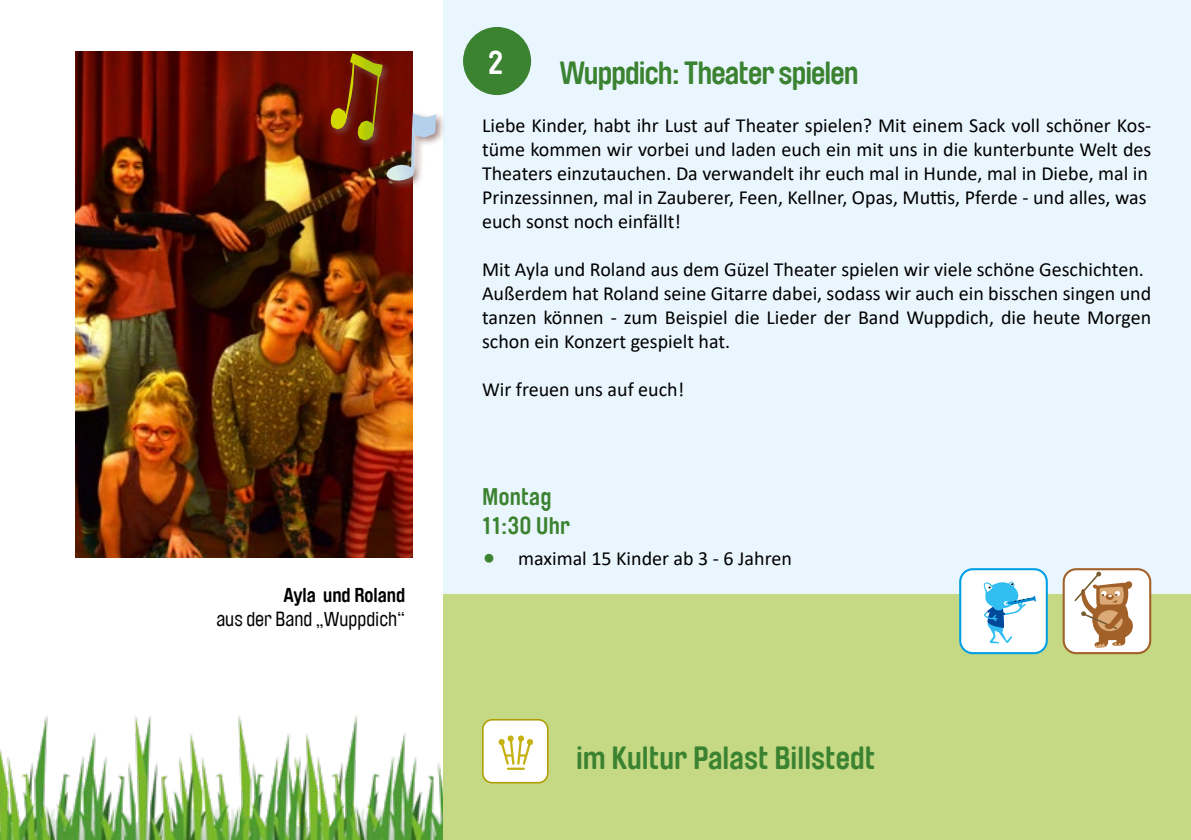
<style>
.page{position:relative;width:1191px;height:840px;background:#fff}
.page>*{position:absolute;margin:0;border:0;box-sizing:border-box;transform-origin:0 0}
.t1{font:700 32px "Brauer Neue";letter-spacing:-.025em;color:#3b8231}
.t2{font:700 32px "Brauer Neue";color:#3b8231}
.t3{font:700 32px "Brauer Neue";color:#fff}
.t4{font:700 24px/29.6px "Brauer Neue";letter-spacing:.01em;color:#3b8231}
.t5{font:20px/24px "Calibri";color:#000}
.t6{font:20px "Brauer Neue";color:#000}
.t7{font:700 20px "Brauer Neue";color:#000}
.s1{font-size:28px;color:#3b8231}
</style>
<div class="page">
<div style="left:420px;top:0;width:771px;height:641px;background:#eaf6fe"></div>
<div style="left:420px;top:593px;width:771px;height:246px;background:#c5d984"></div>
<div style="left:0;top:0;width:442px;height:839px;background:#fff"></div>
<div style="left:960px;top:569px;width:86px;height:83px;background:#fff;border-radius:13px"></div>
<div style="left:959px;top:568px;width:88px;height:85px;border:2px solid #009fe3;border-radius:13px"></div>
<div style="left:1063px;top:569px;width:87px;height:83px;background:#fff;border-radius:13px"></div>
<div style="left:1062px;top:568px;width:89px;height:85px;border:2px solid #a16128;border-radius:13px"></div>
<svg style="left:983px;top:581px;width:53px;height:62px"></svg>
<svg style="left:1074px;top:571px;width:59px;height:76px"></svg>
<div style="left:483px;top:719px;width:65px;height:63px;background:#fff;border-radius:9px"></div>
<div style="left:482px;top:718px;width:66px;height:65px;border:2px solid #b19c00;border-radius:9px"></div>
<svg style="left:498px;top:735px;width:35px;height:34px"></svg>
<img style="left:0;top:715px;width:442px;height:124px">
<img style="left:76px;top:51px;width:336px;height:506px">
<div style="left:327px;top:50px;width:119px;height:140px;background:#84615c;opacity:.75"></div>
<svg style="left:327px;top:50px;width:110px;height:132px"></svg>
<div style="left:463px;top:27px;width:68px;height:68px;background:#3b8231;border-radius:50%"></div>
<p class="t7" style="left:283px;top:583px;width:123px">Ayla und Roland</p>
<p class="t6" style="left:216px;top:607px;width:191px">aus der Band „Wuppdich“</p>
<h1 class="t3" style="left:488px;top:44px;width:16px">2</h1>
<h1 class="t1" style="left:559px;top:55px;width:301px">Wuppdich: Theater spielen</h1>
<p class="t5" style="left:482px;top:113px;width:670px">Liebe Kinder, habt ihr Lust auf Theater spielen? Mit einem Sack voll schöner Kos&shy;tüme kommen wir vorbei und laden euch ein mit uns in die kunterbunte Welt des Theaters einzutauchen. Da verwandelt ihr euch mal in Hunde, mal in Diebe, mal in Prinzessinnen, mal in Zauberer, Feen, Kellner, Opas, Muttis, Pferde - und alles, was euch sonst noch einfällt!</p>
<p class="t5" style="left:482px;top:257px;width:670px">Mit Ayla und Roland aus dem Güzel Theater spielen wir viele schöne Geschichten.<br>Außerdem hat Roland seine Gitarre dabei, sodass wir auch ein bisschen singen und tanzen können - zum Beispiel die Lieder der Band Wuppdich, die heute Morgen schon ein Konzert gespielt hat.</p>
<p class="t5" style="left:482px;top:377px;width:204px">Wir freuen uns auf euch!</p>
<p class="t4" style="left:482px;top:481px;width:90px">Montag<br>11:30 Uhr</p>
<p class="t5" style="left:482px;top:545px;width:311px"><span class="s1">•</span> maximal 15 Kinder ab 3 - 6 Jahren</p>
<h1 class="t2" style="left:576px;top:739px;width:301px">im Kultur Palast Billstedt</h1>
</div>
